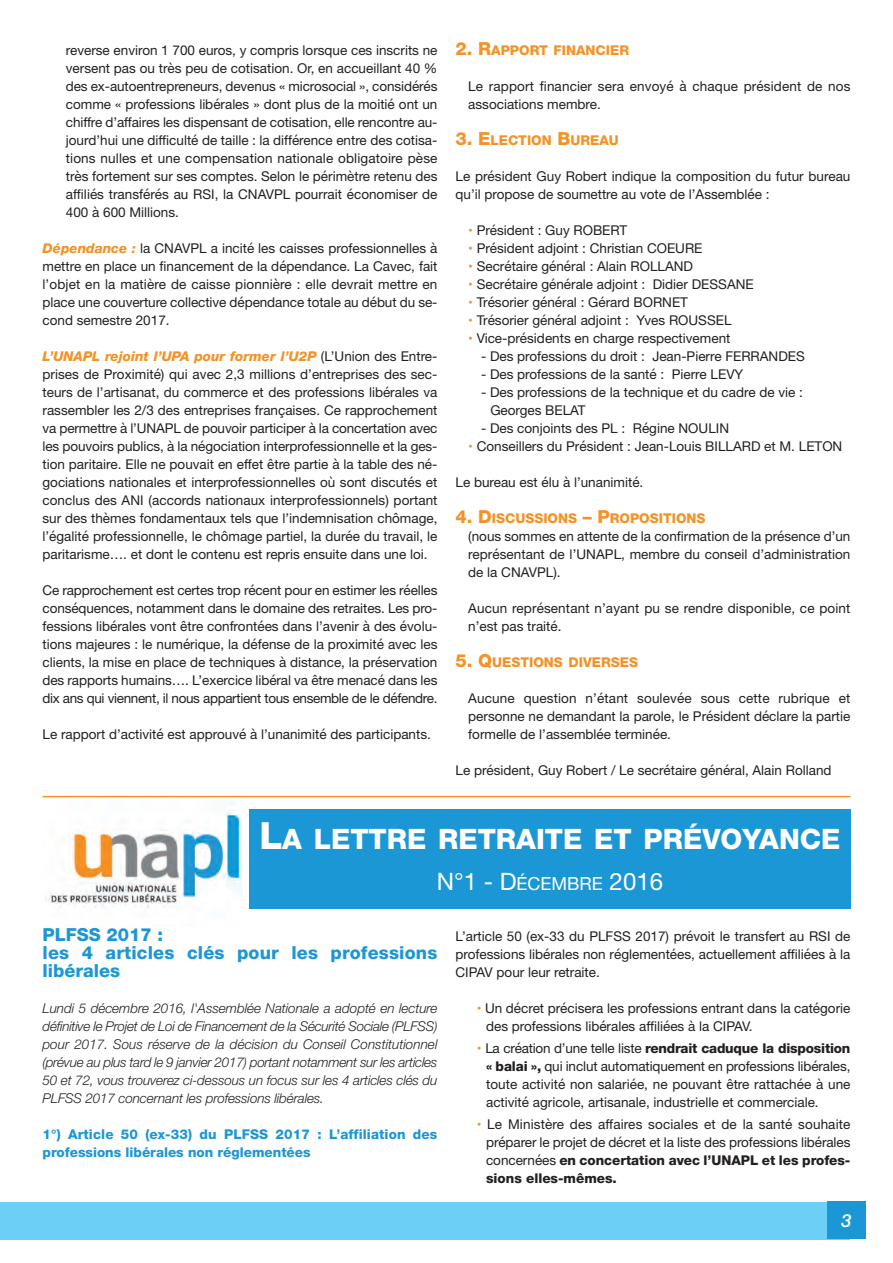
<style>
.page{position:relative;width:893px;height:1263px;background:#fff}
.page>*{position:absolute;margin:0;border:0;box-sizing:border-box;transform-origin:0 0}
.t1{font:800 28.2px "Helvetica Neue";color:#fff}
.t2{font:24px "Helvetica Neue";color:#fff}
.t3{font:800 18px/18px "Helvetica Neue";letter-spacing:.01em;color:#1c97d5}
.t4{font:italic 500 18px "Helvetica Neue";color:#fff}
.t5{font:13.5px/18px "Helvetica Neue";color:#231f20;text-align:justify}
.t6{font:italic 300 13.5px/18px "Helvetica Neue";letter-spacing:-.01em;color:#231f20;text-align:justify}
.t7{font:800 13.5px/18px "Helvetica Neue";color:#1c97d5}
.t8{font:800 13.5px "Helvetica Neue";color:#f49225}
.s1{font-weight:800;font-style:italic;color:#f49225}
.s2{font-size:18px}
.s3{color:#f49225}
.s4{font-weight:800;font-size:18px;color:#f49225}
.s5{font-weight:800;color:#f49225}
.s6{font-size:37.5px}
.s7{font-weight:800}
</style>
<div class="page">
<div style="left:0;top:1202px;width:850px;height:38px;background:#6bcff6"></div>
<div style="left:827px;top:1201px;width:39px;height:38px;background:#1c97d5"></div>
<hr style="left:43px;top:796px;width:807px;height:1px;background:#f49225">
<div style="left:249px;top:809px;width:601px;height:100px;background:#1c97d5"></div>
<img style="left:45px;top:802px;width:198px;height:106px">
<p class="t5" style="left:66px;top:43px;width:373px">reverse environ 1 700 euros, y compris lorsque ces inscrits ne versent pas ou très peu de cotisation. Or, en accueillant 40 % des ex-autoentrepreneurs, devenus « microsocial », considérés comme « professions libérales » dont plus de la moitié ont un chiffre d’affaires les dispensant de cotisation, elle rencontre au&shy;jourd’hui une difficulté de taille : la différence entre des cotisa&shy;tions nulles et une compensation nationale obligatoire pèse très fortement sur ses comptes. Selon le périmètre retenu des affiliés transférés au RSI, la CNAVPL pourrait économiser de 400 à 600 Millions.</p>
<p class="t5" style="left:43px;top:241px;width:396px"><span class="s1">Dépendance :</span> la CNAVPL a incité les caisses professionnelles à mettre en place un financement de la dépendance. La Cavec, fait l’objet en la matière de caisse pionnière : elle devrait mettre en place une couverture collective dépendance totale au début du se&shy;cond semestre 2017.</p>
<p class="t5" style="left:43px;top:349px;width:396px"><span class="s1">L’UNAPL rejoint l’UPA pour former l’U2P</span> (L’Union des Entre&shy;prises de Proximité) qui avec 2,3 millions d’entreprises des sec&shy;teurs de l’artisanat, du commerce et des professions libérales va rassembler les 2/3 des entreprises françaises. Ce rapprochement va permettre à l’UNAPL de pouvoir participer à la concertation avec les pouvoirs publics, à la négociation interprofessionnelle et la ges&shy;tion paritaire. Elle ne pouvait en effet être partie à la table des né&shy;gociations nationales et interprofessionnelles où sont discutés et conclus des ANI (accords nationaux interprofessionnels) portant sur des thèmes fondamentaux tels que l’indemnisation chômage, l’égalité professionnelle, le chômage partiel, la durée du travail, le paritarisme…. et dont le contenu est repris ensuite dans une loi.</p>
<p class="t5" style="left:43px;top:583px;width:396px">Ce rapprochement est certes trop récent pour en estimer les réelles conséquences, notamment dans le domaine des retraites. Les pro&shy;fessions libérales vont être confrontées dans l’avenir à des évolu&shy;tions majeures : le numérique, la défense de la proximité avec les clients, la mise en place de techniques à distance, la préservation des rapports humains…. L’exercice libéral va être menacé dans les dix ans qui viennent, il nous appartient tous ensemble de le défendre.</p>
<p class="t5" style="left:43px;top:727px;width:390px">Le rapport d’activité est approuvé à l’unanimité des participants.</p>
<p class="t8" style="left:455px;top:46px;width:175px"><span class="s2">2. R</span>APPORT FINANCIER</p>
<p class="t5" style="left:468px;top:79px;width:384px">Le rapport financier sera envoyé à chaque président de nos associations membre.</p>
<p class="t8" style="left:455px;top:136px;width:165px"><span class="s2">3. E</span>LECTION <span class="s2">B</span>UREAU</p>
<p class="t5" style="left:455px;top:169px;width:396px">Le président Guy Robert indique la composition du futur bureau qu’il propose de soumettre au vote de l’Assemblée :</p>
<p class="t5" style="left:468px;top:223px;width:161px"><span class="s3">•</span> Président : Guy ROBERT</p>
<p class="t5" style="left:468px;top:241px;width:236px"><span class="s3">•</span> Président adjoint : Christian COEURE</p>
<p class="t5" style="left:468px;top:259px;width:226px"><span class="s3">•</span> Secrétaire général : Alain ROLLAND</p>
<p class="t5" style="left:468px;top:277px;width:287px"><span class="s3">•</span> Secrétaire générale adjoint : Didier DESSANE</p>
<p class="t5" style="left:468px;top:295px;width:221px"><span class="s3">•</span> Trésorier général : Gérard BORNET</p>
<p class="t5" style="left:468px;top:313px;width:265px"><span class="s3">•</span> Trésorier général adjoint : Yves ROUSSEL</p>
<p class="t5" style="left:468px;top:331px;width:264px"><span class="s3">•</span> Vice-présidents en charge respectivement</p>
<p class="t5" style="left:481px;top:349px;width:325px">- Des professions du droit : Jean-Pierre FERRANDES</p>
<p class="t5" style="left:481px;top:367px;width:264px">- Des professions de la santé : Pierre LEVY</p>
<p class="t5" style="left:490px;top:385px;width:314px;text-indent:-9px">- Des professions de la technique et du cadre de vie :<br>Georges BELAT</p>
<p class="t5" style="left:481px;top:421px;width:250px">- Des conjoints des PL : Régine NOULIN</p>
<p class="t5" style="left:468px;top:439px;width:376px"><span class="s3">•</span> Conseillers du Président : Jean-Louis BILLARD et M. LETON</p>
<p class="t5" style="left:455px;top:475px;width:189px">Le bureau est élu à l’unanimité.</p>
<p class="t5" style="left:468px;top:511px;width:384px;text-align:left;text-indent:-13px"><span class="s4">4. D</span><span class="s5">ISCUSSIONS</span> <span class="s4">– P</span><span class="s5">ROPOSITIONS<br></span>(nous sommes en attente de la confirmation de la présence d’un représentant de l’UNAPL, membre du conseil d’administration de la CNAVPL).</p>
<p class="t5" style="left:468px;top:601px;width:384px">Aucun représentant n’ayant pu se rendre disponible, ce point n’est pas traité.</p>
<p class="t8" style="left:455px;top:658px;width:184px"><span class="s2">5. Q</span>UESTIONS DIVERSES</p>
<p class="t5" style="left:468px;top:691px;width:384px">Aucune question n’étant soulevée sous cette rubrique et personne ne demandant la parole, le Président déclare la partie formelle de l’assemblée terminée.</p>
<p class="t5" style="left:455px;top:763px;width:378px">Le président, Guy Robert / Le secrétaire général, Alain Rolland</p>
<h1 class="t1" style="left:259px;top:829px;width:583px"><span class="s6">L</span>A LETTRE RETRAITE ET PRÉVOYANCE</h1>
<h2 class="t2" style="left:437px;top:873px;width:228px">N°1 - D<span class="s2">ÉCEMBRE</span> 2016</h2>
<h3 class="t3" style="left:43px;top:927px;width:396px">PLFSS 2017 :<br>les 4 articles clés pour les professions libérales</h3>
<p class="t6" style="left:43px;top:1000px;width:396px">Lundi 5 décembre 2016, l'Assemblée Nationale a adopté en lecture définitive le Projet de Loi de Financement de la Sécurité Sociale (PLFSS) pour 2017. Sous réserve de la décision du Conseil Constitutionnel (prévue au plus tard le 9 janvier 2017) portant notamment sur les articles 50 et 72, vous trouverez ci-dessous un focus sur les 4 articles clés du PLFSS 2017 concernant les professions libérales.</p>
<p class="t7" style="left:43px;top:1126px;width:396px">1°) Article 50 (ex-33) du PLFSS 2017 : L’affiliation des professions libérales non réglementées</p>
<p class="t5" style="left:455px;top:928px;width:396px">L’article 50 (ex-33 du PLFSS 2017) prévoit le transfert au RSI de professions libérales non réglementées, actuellement affiliées à la CIPAV pour leur retraite.</p>
<p class="t5" style="left:486px;top:1000px;width:366px;text-indent:-9px"><span class="s3">•</span> Un décret précisera les professions entrant dans la catégorie des professions libérales affiliées à la CIPAV.</p>
<p class="t5" style="left:486px;top:1041px;width:366px;text-indent:-9px"><span class="s3">•</span> La création d’une telle liste <span class="s7">rendrait caduque la disposition « balai »,</span> qui inclut automatiquement en professions libérales, toute activité non salariée, ne pouvant être rattachée à une activité agricole, artisanale, industrielle et commerciale.</p>
<p class="t5" style="left:486px;top:1117px;width:366px;text-indent:-9px"><span class="s3">•</span> Le Ministère des affaires sociales et de la santé souhaite préparer le projet de décret et la liste des professions libérales concernées <span class="s7">en concertation avec l’UNAPL et les profes&shy;sions elles-mêmes.</span></p>
<h3 class="t4" style="left:841px;top:1210px;width:12px">3</h3>
</div>
